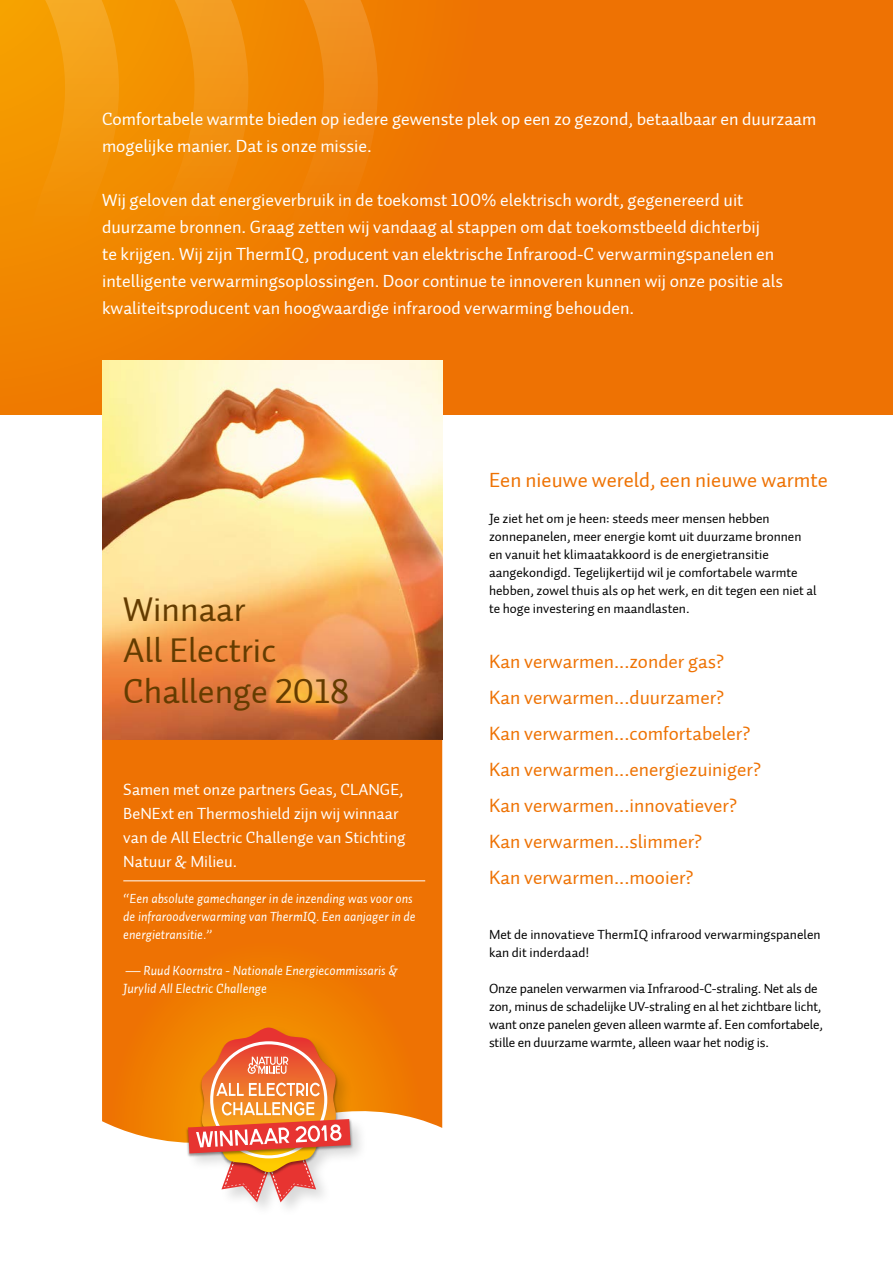
<style>
.page{position:relative;width:893px;height:1263px;background:#fff}
.page>*{position:absolute;margin:0;border:0;box-sizing:border-box;transform-origin:0 0}
.t1{font:35.1px/41px "Auto 1 Regular LF";color:#643c00}
.t2{font:21px "Auto 1 Regular LF";color:#ee7203}
.t3{font:19.5px/36.2px "Auto 1 Regular LF";color:#ee7203}
.t4{font:18px/27px "Auto 1 Regular LF";color:#fff}
.t5{font:16.5px/24px "Auto 1 Regular LF";color:#fff}
.t6{font:13.5px/18.1px "Auto 1 Regular LF";color:#000}
.t7{font:13.5px/18px "Auto 1 Italic LF";color:#fff}
</style>
<div class="page">
<svg style="left:0;top:0;width:893px;height:415px;background:#ee7402"></svg>
<svg style="left:276px;top:0;width:103px;height:360px;background:#ef7e06"></svg>
<svg style="left:147px;top:0;width:110px;height:360px;background:#f18805"></svg>
<svg style="left:24px;top:0;width:103px;height:406px;background:#f28f05"></svg>
<img style="left:102px;top:360px;width:340px;height:380px">
<svg style="left:102px;top:740px;width:340px;height:403px;background:#ee7708"></svg>
<hr style="left:123px;top:880px;width:302px;height:1px;background:#fff">
<div style="left:185px;top:1025px;width:183px;height:193px;background:#000;opacity:.15"></div>
<img style="left:185px;top:1117px;width:169px;height:41px">
<svg style="left:188px;top:1027px;width:163px;height:175px"></svg>
<h3 class="t4" style="left:102px;top:106px;width:716px">Comfortabele warmte bieden op iedere gewenste plek op een zo gezond, betaalbaar en duurzaam mogelijke manier. Dat is onze missie.</h3>
<p class="t4" style="left:102px;top:187px;width:683px">Wij geloven dat energieverbruik in de toekomst 100% elektrisch wordt, gegenereerd uit duurzame bronnen. Graag zetten wij vandaag al stappen om dat toekomstbeeld dichterbij<br>te krijgen. Wij zijn ThermIQ, producent van elektrische Infrarood-C verwarmingspanelen en intelligente verwarmingsoplossingen. Door continue te innoveren kunnen wij onze positie als kwaliteitsproducent van hoogwaardige infrarood verwarming behouden.</p>
<h1 class="t1" style="left:123px;top:589px;width:228px">Winnaar<br>All Electric<br>Challenge 2018</h1>
<p class="t5" style="left:123px;top:778px;width:284px">Samen met onze partners Geas, CLANGE, BeNExt en Thermoshield zijn wij winnaar van de All Electric Challenge van Stichting Natuur &amp; Milieu.</p>
<p class="t7" style="left:123px;top:889px;width:294px">“Een absolute gamechanger in de inzending was voor ons de infraroodverwarming van ThermIQ. Een aanjager in de energietransitie.”</p>
<p class="t7" style="left:123px;top:961px;width:276px">— Ruud Koornstra - Nationale Energiecommissaris &amp;<br>Jurylid All Electric Challenge</p>
<h2 class="t2" style="left:489px;top:467px;width:340px">Een nieuwe wereld, een nieuwe warmte</h2>
<p class="t6" style="left:489px;top:510px;width:329px">Je ziet het om je heen: steeds meer mensen hebben zonnepanelen, meer energie komt uit duurzame bronnen en vanuit het klimaatakkoord is de energietransitie aangekondigd. Tegelijkertijd wil je comfortabele warmte hebben, zowel thuis als op het werk, en dit tegen een niet al te hoge investering en maandlasten.</p>
<h3 class="t3" style="left:489px;top:643px;width:273px">Kan verwarmen...zonder gas?<br>Kan verwarmen...duurzamer?<br>Kan verwarmen...comfortabeler?<br>Kan verwarmen...energiezuiniger?<br>Kan verwarmen...innovatiever?<br>Kan verwarmen...slimmer?<br>Kan verwarmen...mooier?</h3>
<p class="t6" style="left:489px;top:925px;width:333px">Met de innovatieve ThermIQ infrarood verwarmingspanelen kan dit inderdaad!</p>
<p class="t6" style="left:489px;top:979px;width:336px">Onze panelen verwarmen via Infrarood-C-straling. Net als de zon, minus de schadelijke UV-straling en al het zichtbare licht, want onze panelen geven alleen warmte af. Een comfortabele, stille en duurzame warmte, alleen waar het nodig is.</p>
</div>
